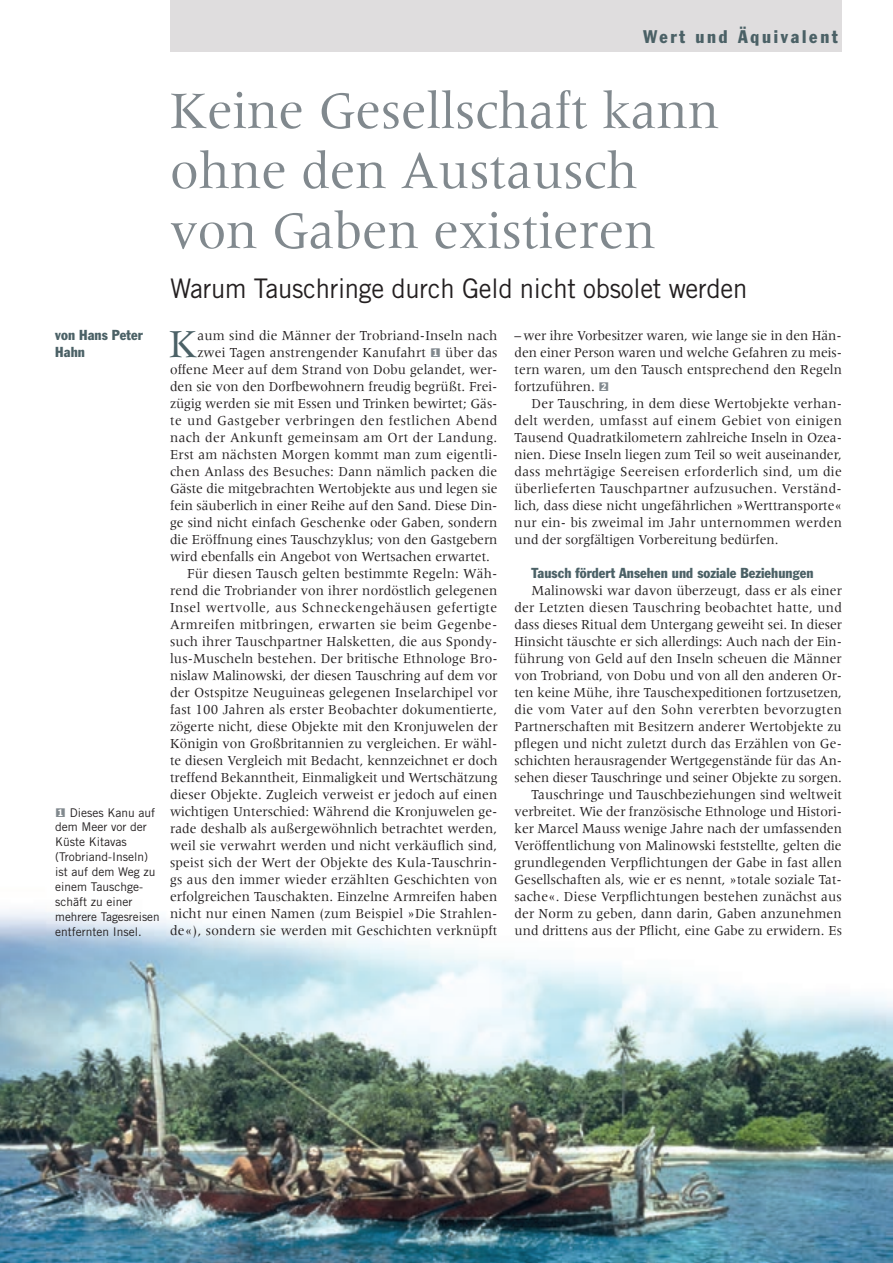
<style>
.page{position:relative;width:893px;height:1263px;background:#fff}
.page>*{position:absolute;margin:0;border:0;box-sizing:border-box;transform-origin:0 0}
.t1{font:54px/60px "Meridien";color:#81898e;scale:.95 1}
.t2{font:41.1px "Meridien";color:#4b6166;scale:.95 1}
.t3{font:27px "Trade Gothic";letter-spacing:-.01em;color:#231f20;scale:.95 1}
.t4{font:condensed 18px "Franklin Gothic";letter-spacing:.15em;color:#4b6166}
.t5{font:14.25px/17px "Meridien";letter-spacing:.005em;color:#231f20;text-align:justify;scale:.95 1}
.t6{font:14.25px "Meridien";letter-spacing:.035em;color:#231f20;scale:.95 1}
.t7{font:14.25px "Meridien";letter-spacing:.025em;color:#231f20;scale:.95 1}
.t8{font:condensed 14.25px/17px "Franklin Gothic";letter-spacing:.005em;color:#4b6166}
.t9{font:12px/14.9px "Trade Gothic";color:#231f20}
.s1{font-family:"Gothic Ziff";font-weight:500;font-size:12px;color:#81898e}
.s2{font-family:"Gothic Ziff";font-weight:500;color:#81898e}
</style>
<div class="page">
<img style="left:0;top:911px;width:893px;height:352px">
<div style="left:170px;top:0;width:672px;height:51px;background:#dfddde"></div>
<p class="t4" style="left:643px;top:26px;width:196px">Wert und Äquivalent</p>
<h1 class="t1" style="left:170px;top:80px;width:580px">Keine Gesellschaft kann ohne den Austausch von Gaben existieren</h1>
<h3 class="t3" style="left:170px;top:272px;width:609px">Warum Tauschringe durch Geld nicht obsolet werden</h3>
<p class="t8" style="left:55px;top:326px;width:89px">von Hans Peter<br>Hahn</p>
<p class="t5" style="left:514px;top:327px;width:346px">– wer ihre Vorbesitzer waren, wie lange sie in den Hän&shy;den einer Person waren und welche Gefahren zu meis&shy;tern waren, um den Tausch entsprechend den Regeln fortzuführen. <span class="s1">2</span></p>
<p class="t5" style="left:514px;top:395px;width:346px;text-indent:17px">Der Tauschring, in dem diese Wertobjekte verhan&shy;delt werden, umfasst auf einem Gebiet von einigen Tausend Quadratkilometern zahlreiche Inseln in Ozea&shy;nien. Diese Inseln liegen zum Teil so weit auseinander, dass mehrtägige Seereisen erforderlich sind, um die überlieferten Tauschpartner aufzusuchen. Verständ&shy;lich, dass diese nicht ungefährlichen »Werttransporte« nur ein- bis zweimal im Jahr unternommen werden und der sorgfältigen Vorbereitung bedürfen.</p>
<p class="t8" style="left:531px;top:564px;width:283px">Tausch fördert Ansehen und soziale Beziehungen</p>
<p class="t5" style="left:514px;top:582px;width:346px;text-align:right">Malinowski war davon überzeugt, dass er als einer der Letzten diesen Tauschring beobachtet hatte, und dass dieses Ritual dem Untergang geweiht sei. In dieser Hinsicht täuschte er sich allerdings: Auch nach der Ein&shy;führung von Geld auf den Inseln scheuen die Männer von Trobriand, von Dobu und von all den anderen Or&shy;ten keine Mühe, ihre Tauschexpeditionen fortzusetzen, die vom Vater auf den Sohn vererbten bevorzugten Partnerschaften mit Besitzern anderer Wertobjekte zu pflegen und nicht zuletzt durch das Erzählen von Ge&shy;schichten herausragender Wertgegenstände für das An&shy;sehen dieser Tauschringe und seiner Objekte zu sorgen.<br>Tauschringe und Tauschbeziehungen sind weltweit verbreitet. Wie der französische Ethnologe und Histori&shy;ker Marcel Mauss wenige Jahre nach der umfassenden Veröffentlichung von Malinowski feststellte, gelten die grundlegenden Verpflichtungen der Gabe in fast allen Gesellschaften als, wie er es nennt, »totale soziale Tat&shy;sache«. Diese Verpflichtungen bestehen zunächst aus der Norm zu geben, dann darin, Gaben anzunehmen und drittens aus der Pflicht, eine Gabe zu erwidern. Es</p>
<h2 class="t2" style="left:169px;top:321px;width:31px">K</h2>
<p class="t5" style="left:197px;top:327px;width:317px">aum sind die Männer der Trobriand-Inseln nach</p>
<p class="t5" style="left:197px;top:344px;width:317px">zwei Tagen anstrengender Kanufahrt <span class="s1">1</span> über das</p>
<p class="t5" style="left:170px;top:361px;width:346px">offene Meer auf dem Strand von Dobu gelandet, wer-</p>
<p class="t5" style="left:170px;top:378px;width:346px">den sie von den Dorfbewohnern freudig begrüßt. Frei-</p>
<p class="t5" style="left:170px;top:395px;width:346px">zügig werden sie mit Essen und Trinken bewirtet; Gäs-</p>
<p class="t6" style="left:170px;top:413px;width:346px">te und Gastgeber verbringen den festlichen Abend</p>
<p class="t7" style="left:170px;top:430px;width:346px">nach der Ankunft gemeinsam am Ort der Landung.</p>
<p class="t5" style="left:170px;top:446px;width:346px">Erst am nächsten Morgen kommt man zum eigentli-</p>
<p class="t5" style="left:170px;top:463px;width:346px">chen Anlass des Besuches: Dann nämlich packen die</p>
<p class="t5" style="left:170px;top:480px;width:346px">Gäste die mitgebrachten Wertobjekte aus und legen sie</p>
<p class="t5" style="left:170px;top:497px;width:346px">fein säuberlich in einer Reihe auf den Sand. Diese Din-</p>
<p class="t5" style="left:170px;top:514px;width:346px">ge sind nicht einfach Geschenke oder Gaben, sondern</p>
<p class="t5" style="left:170px;top:531px;width:346px">die Eröffnung eines Tauschzyklus; von den Gastgebern</p>
<p class="t5" style="left:170px;top:548px;width:338px">wird ebenfalls ein Angebot von Wertsachen erwartet.</p>
<p class="t5" style="left:187px;top:565px;width:328px">Für diesen Tausch gelten bestimmte Regeln: Wäh-</p>
<p class="t5" style="left:170px;top:582px;width:346px">rend die Trobriander von ihrer nordöstlich gelegenen</p>
<p class="t6" style="left:170px;top:600px;width:346px">Insel wertvolle, aus Schneckengehäusen gefertigte</p>
<p class="t7" style="left:170px;top:617px;width:346px">Armreifen mitbringen, erwarten sie beim Gegenbe-</p>
<p class="t5" style="left:170px;top:633px;width:346px">such ihrer Tauschpartner Halsketten, die aus Spondy-</p>
<p class="t5" style="left:170px;top:650px;width:346px">lus-Muscheln bestehen. Der britische Ethnologe Bro-</p>
<p class="t5" style="left:170px;top:667px;width:346px">nislaw Malinowski, der diesen Tauschring auf dem vor</p>
<p class="t5" style="left:170px;top:684px;width:346px">der Ostspitze Neuguineas gelegenen Inselarchipel vor</p>
<p class="t5" style="left:170px;top:701px;width:346px">fast 100 Jahren als erster Beobachter dokumentierte,</p>
<p class="t5" style="left:170px;top:718px;width:346px">zögerte nicht, diese Objekte mit den Kronjuwelen der</p>
<p class="t5" style="left:170px;top:735px;width:346px">Königin von Großbritannien zu vergleichen. Er wähl-</p>
<p class="t5" style="left:170px;top:752px;width:346px">te diesen Vergleich mit Bedacht, kennzeichnet er doch</p>
<p class="t5" style="left:170px;top:769px;width:346px">treffend Bekanntheit, Einmaligkeit und Wertschätzung</p>
<p class="t5" style="left:170px;top:786px;width:346px">dieser Objekte. Zugleich verweist er jedoch auf einen</p>
<p class="t5" style="left:170px;top:803px;width:346px">wichtigen Unterschied: Während die Kronjuwelen ge-</p>
<p class="t5" style="left:170px;top:820px;width:346px">rade deshalb als außergewöhnlich betrachtet werden,</p>
<p class="t5" style="left:170px;top:837px;width:346px">weil sie verwahrt werden und nicht verkäuflich sind,</p>
<p class="t5" style="left:170px;top:854px;width:346px">speist sich der Wert der Objekte des Kula-Tauschrin-</p>
<p class="t5" style="left:170px;top:871px;width:346px">gs aus den immer wieder erzählten Geschichten von</p>
<p class="t5" style="left:170px;top:888px;width:346px">erfolgreichen Tauschakten. Einzelne Armreifen haben</p>
<p class="t5" style="left:170px;top:905px;width:346px">nicht nur einen Namen (zum Beispiel »Die Strahlen-</p>
<p class="t5" style="left:170px;top:922px;width:346px">de«), sondern sie werden mit Geschichten verknüpft</p>
<p class="t9" style="left:55px;top:805px;width:106px"><span class="s2">1</span> Dieses Kanu auf dem Meer vor der<br>Küste Kitavas (Trobriand-Inseln) ist auf dem Weg zu einem Tauschge&shy;schäft zu einer mehrere Tagesreisen entfernten Insel.</p>
</div>
